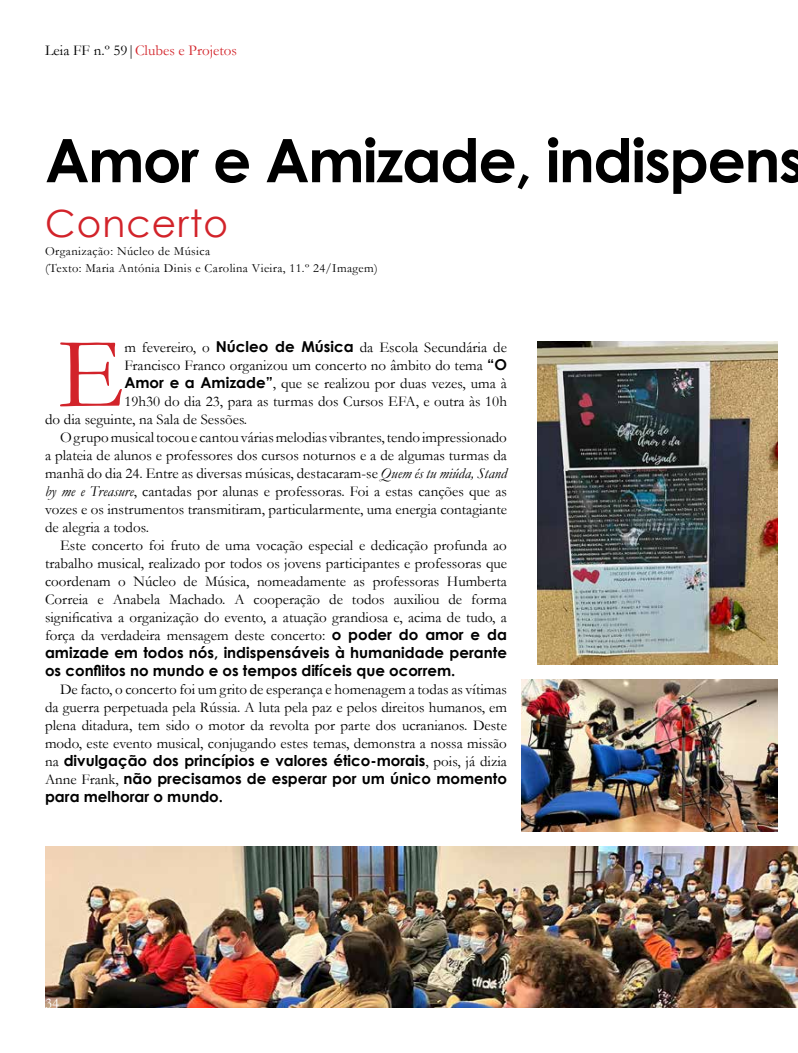
<style>
.page{position:relative;width:798px;height:1053px;background:#fff}
.page>*{position:absolute;margin:0;border:0;box-sizing:border-box;transform-origin:0 0}
.t1{font:101.62px "Garamond";color:#d2232a}
.t2{font:700 60px "Century Gothic";letter-spacing:-.025em;color:#000}
.t3{font:37.5px "Century Gothic";letter-spacing:.03em;color:#d2232a}
.t4{font:15px/18px "Garamond";color:#000101;text-align:justify}
.t5{font:700 15px/18px "Century Gothic";color:#000101}
.t6{font:15px "Garamond";color:#d3252b}
.t7{font:15px "Garamond";color:#fff}
.t8{font:12.5px/17.5px "Garamond";letter-spacing:.03em;color:#000}
.s1{color:#000}
.s2{font-family:"Century Gothic";font-weight:700}
.s3{font-style:italic}
.s4{font-family:"Garamond";font-weight:400}
</style>
<div class="page">
<img style="left:537px;top:342px;width:240px;height:322px">
<img style="left:521px;top:679px;width:256px;height:152px">
<img style="left:45px;top:846px;width:752px;height:161px">
<p class="t6" style="left:45px;top:40px;width:193px"><span class="s1">Leia FF n.º 59|</span>Clubes e Projetos</p>
<h2 class="t2" style="left:45px;top:115px;width:761px">Amor e Amizade, indispens</h2>
<h3 class="t3" style="left:45px;top:197px;width:185px">Concerto</h3>
<p class="t8" style="left:45px;top:241px;width:334px">Organização: Núcleo de Música<br>(Texto: Maria Antónia Dinis e Carolina Vieira, 11.º 24/Imagem)</p>
<h1 class="t1" style="left:58px;top:305px;width:68px">E</h1>
<p class="t4" style="left:124px;top:337px;width:384px">m fevereiro, o <span class="s2">Núcleo de Música</span> da Escola Secundária de</p>
<p class="t4" style="left:124px;top:355px;width:384px">Francisco Franco organizou um concerto no âmbito do tema <span class="s2">“O</span></p>
<p class="t4" style="left:124px;top:373px;width:384px"><span class="s2">Amor e a Amizade”</span>, que se realizou por duas vezes, uma à</p>
<p class="t4" style="left:124px;top:391px;width:384px">19h30 do dia 23, para as turmas dos Cursos EFA, e outra às 10h</p>
<p class="t4" style="left:45px;top:409px;width:204px">do dia seguinte, na Sala de Sessões.</p>
<p class="t4" style="left:60px;top:427px;width:448px">O grupo musical tocou e cantou várias melodias vibrantes, tendo impressionado</p>
<p class="t4" style="left:45px;top:445px;width:463px">a plateia de alunos e professores dos cursos noturnos e a de algumas turmas da</p>
<p class="t4" style="left:45px;top:463px;width:463px">manhã do dia 24. Entre as diversas músicas, destacaram-se <span class="s3">Quem és tu miúda, Stand</span></p>
<p class="t4" style="left:45px;top:481px;width:463px"><span class="s3">by me e Treasure</span>, cantadas por alunas e professoras. Foi a estas canções que as</p>
<p class="t4" style="left:45px;top:499px;width:463px">vozes e os instrumentos transmitiram, particularmente, uma energia contagiante</p>
<p class="t4" style="left:45px;top:517px;width:105px">de alegria a todos.</p>
<p class="t4" style="left:60px;top:535px;width:448px">Este concerto foi fruto de uma vocação especial e dedicação profunda ao</p>
<p class="t4" style="left:45px;top:553px;width:463px">trabalho musical, realizado por todos os jovens participantes e professoras que</p>
<p class="t4" style="left:45px;top:571px;width:463px">coordenam o Núcleo de Música, nomeadamente as professoras Humberta</p>
<p class="t4" style="left:45px;top:589px;width:463px">Correia e Anabela Machado. A cooperação de todos auxiliou de forma</p>
<p class="t4" style="left:45px;top:607px;width:463px">significativa a organização do evento, a atuação grandiosa e, acima de tudo, a</p>
<p class="t4" style="left:45px;top:625px;width:463px">força da verdadeira mensagem deste concerto: <span class="s2">o poder do amor e da</span></p>
<p class="t5" style="left:45px;top:642px;width:463px">amizade em todos nós, indispensáveis à humanidade perante os conflitos no mundo e os tempos difíceis que ocorrem.</p>
<p class="t4" style="left:45px;top:679px;width:463px;text-indent:15px">De facto, o concerto foi um grito de esperança e homenagem a todas as vítimas da guerra perpetuada pela Rússia. A luta pela paz e pelos direitos humanos, em plena ditadura, tem sido o motor da revolta por parte dos ucranianos. Deste modo, este evento musical, conjugando estes temas, demonstra a nossa missão</p>
<p class="t5" style="left:45px;top:750px;width:463px;text-align:justify"><span class="s4">na</span> divulgação dos princípios e valores ético-morais<span class="s4">, pois, já dizia Anne Frank,</span> não precisamos de esperar por um único momento para melhorar o mundo.</p>
<p class="t7" style="left:45px;top:993px;width:16px">34</p>
</div>
